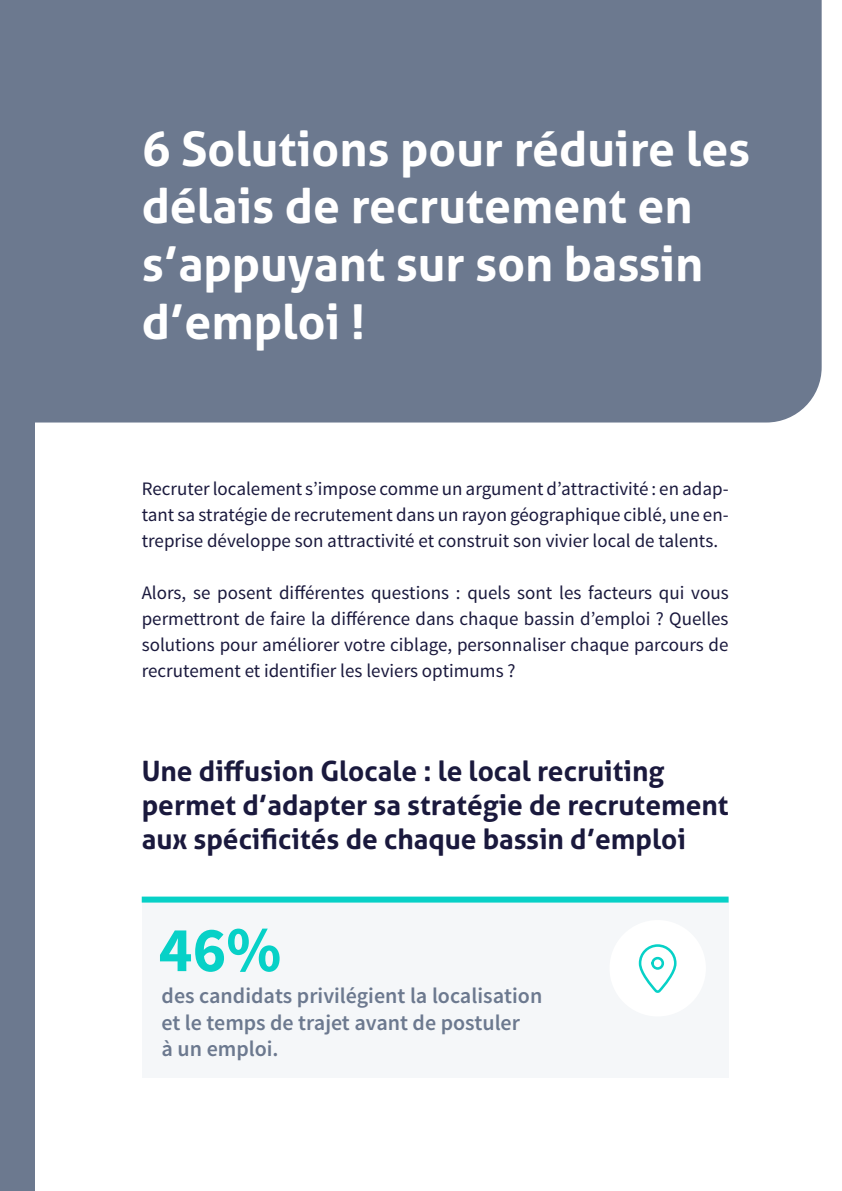
<style>
.page{position:relative;width:842px;height:1191px;background:#fff}
.page>*{position:absolute;margin:0;border:0;box-sizing:border-box;transform-origin:0 0}
.t1{font:700 64px "Source Sans Pro";color:#07d1c7}
.t2{font:700 48px/57.6px "Aller";color:#fff}
.t3{font:700 28px/34px "Aller";color:#1a193d}
.t4{font:600 22px/26.4px "Source Sans Pro";color:#6c798f}
.t5{font:19px/26px "Source Sans Pro";color:#1a193d;text-align:justify}
</style>
<div class="page">
<div style="left:0;top:0;width:34px;height:1191px;background:#6c798f"></div>
<div style="left:34px;top:0;width:788px;height:422px;background:#6c798f"></div>
<div style="left:142px;top:897px;width:587px;height:180px;background:#f5f7f9"></div>
<div style="left:142px;top:896px;width:587px;height:6px;background:#07d1c7"></div>
<div style="left:609px;top:920px;width:97px;height:96px;background:#fff;border-radius:50%"></div>
<svg style="left:638px;top:944px;width:39px;height:49px"></svg>
<div style="left:651px;top:957px;width:13px;height:12px;border:3px solid #07d1c7;border-radius:50%"></div>
<h2 class="t2" style="left:142px;top:120px;width:610px">6 Solutions pour réduire les délais de recrutement en s’appuyant sur son bassin d’emploi !</h2>
<p class="t5" style="left:142px;top:475px;width:588px">Recruter localement s’impose comme un argument d’attractivité : en adap&shy;tant sa stratégie de recrutement dans un rayon géographique ciblé, une en&shy;treprise développe son attractivité et construit son vivier local de talents.</p>
<p class="t5" style="left:142px;top:579px;width:588px">Alors, se posent différentes questions : quels sont les facteurs qui vous permettront de faire la différence dans chaque bassin d’emploi ? Quelles solutions pour améliorer votre ciblage, personnaliser chaque parcours de recrutement et identifier les leviers optimums ?</p>
<h3 class="t3" style="left:142px;top:753px;width:588px">Une diffusion Glocale : le local recruiting permet d’adapter sa stratégie de recrutement aux spécificités de chaque bassin d’emploi</h3>
<h1 class="t1" style="left:159px;top:908px;width:124px">46%</h1>
<p class="t4" style="left:162px;top:983px;width:382px">des candidats privilégient la localisation et le temps de trajet avant de postuler<br>à un emploi.</p>
</div>
